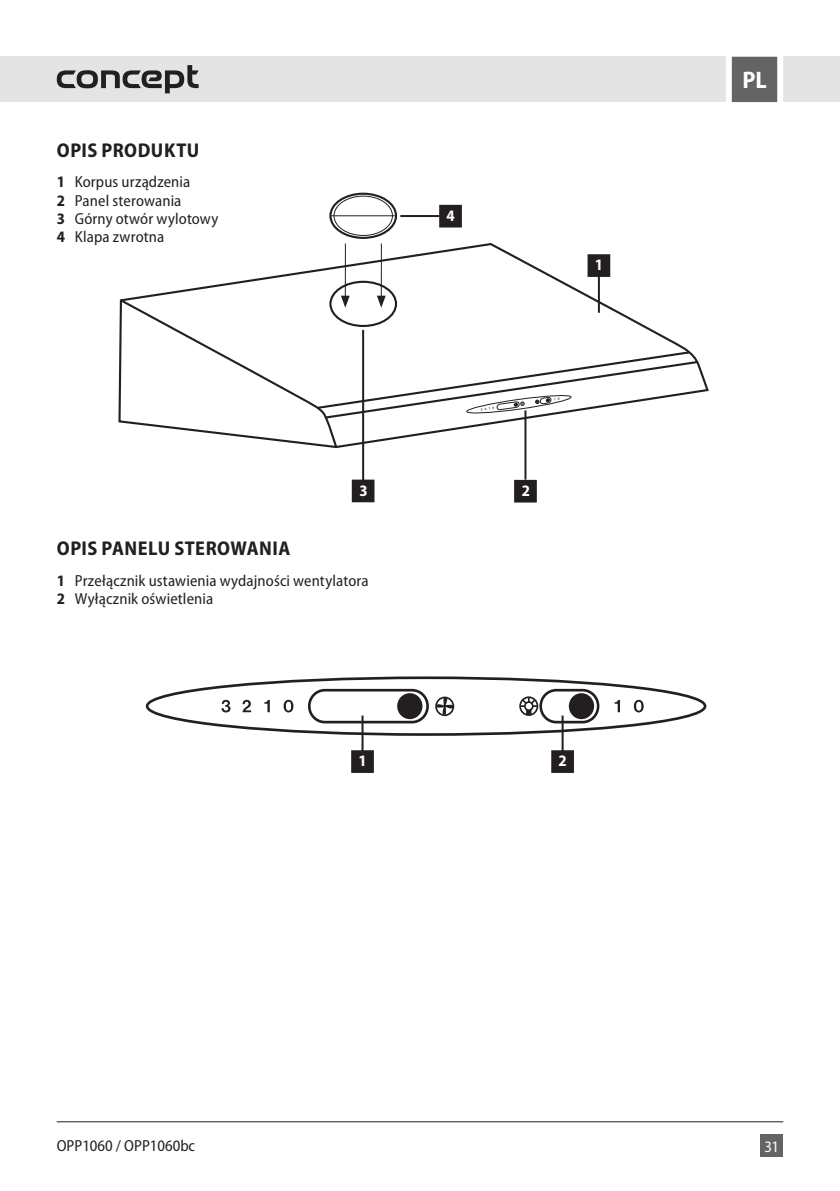
<style>
.page{position:relative;width:840px;height:1191px;background:#fff}
.page>*{position:absolute;margin:0;border:0;box-sizing:border-box;transform-origin:0 0}
.t1{font:700 semi-condensed 24px "Myriad Pro";color:#fff}
.t2{font:700 semi-condensed 20px "Myriad Pro";letter-spacing:.02em;color:#231f20}
.t3{font:semi-condensed 16px/18.4px "Myriad Pro";letter-spacing:.005em;color:#231f20}
.t4{font:700 semi-condensed 16px "Myriad Pro";color:#fff}
.t5{font:semi-condensed 16px "Myriad Pro";color:#fff}
.s1{font-weight:700}
</style>
<div class="page">
<div style="left:0;top:57px;width:839px;height:45px;background:#e4e4e4"></div>
<div style="left:760px;top:1134px;width:22px;height:23px;background:#646463"></div>
<svg style="left:722px;top:56px;width:63px;height:47px;background:#909090"></svg>
<hr style="left:57px;top:1121px;width:725px;height:1px;background:#231f20">
<svg style="left:57px;top:65px;width:141px;height:28px"></svg>
<svg style="left:118px;top:244px;width:591px;height:179px"></svg>
<div style="left:329px;top:281px;width:68px;height:46px;border:2px solid #231f20;border-radius:50%"></div>
<div style="left:329px;top:193px;width:68px;height:46px;border:2px solid #231f20;border-radius:50%"></div>
<div style="left:333px;top:196px;width:59px;height:40px;border:1px solid #231f20;border-radius:50%"></div>
<hr style="left:331px;top:215px;width:65px;height:1px;background:#231f20">
<div style="left:515px;top:481px;width:20px;height:20px;background:#231f20"></div>
<div style="left:514px;top:480px;width:22px;height:22px;border:2px solid #231f20"></div>
<div style="left:588px;top:255px;width:21px;height:21px;background:#231f20"></div>
<div style="left:587px;top:254px;width:23px;height:23px;border:2px solid #231f20"></div>
<hr style="left:524px;top:410px;width:2px;height:69px;background:#231f20">
<hr style="left:597px;top:273px;width:2px;height:40px;background:#231f20">
<svg style="left:351px;top:478px;width:24px;height:25px"></svg>
<div style="left:146px;top:676px;width:560px;height:60px;border:3px solid #231f20;border-radius:50%"></div>
<div style="left:308px;top:689px;width:120px;height:34px;border:3px solid #231f20;border-radius:16px"></div>
<div style="left:539px;top:689px;width:60px;height:34px;border:3px solid #231f20;border-radius:16px"></div>
<div style="left:398px;top:694px;width:23px;height:24px;background:#231f20;border-radius:50%"></div>
<div style="left:397px;top:693px;width:25px;height:26px;border:3px solid #231f20;border-radius:50%"></div>
<div style="left:570px;top:694px;width:22px;height:24px;background:#231f20;border-radius:50%"></div>
<div style="left:568px;top:693px;width:25px;height:26px;border:3px solid #231f20;border-radius:50%"></div>
<div style="left:519px;top:696px;width:19px;height:20px;border:2px solid #231f20;border-radius:50%"></div>
<svg style="left:520px;top:697px;width:17px;height:18px"></svg>
<div style="left:524px;top:702px;width:8px;height:8px;background:#fff;border-radius:50%"></div>
<div style="left:523px;top:701px;width:10px;height:10px;border:2px solid #231f20;border-radius:50%"></div>
<svg style="left:435px;top:696px;width:19px;height:20px"></svg>
<svg style="left:221px;top:700px;width:9px;height:12px"></svg>
<svg style="left:242px;top:700px;width:9px;height:12px"></svg>
<svg style="left:264px;top:700px;width:5px;height:12px"></svg>
<svg style="left:283px;top:700px;width:10px;height:12px"></svg>
<svg style="left:614px;top:700px;width:5px;height:12px"></svg>
<svg style="left:633px;top:700px;width:10px;height:12px"></svg>
<div style="left:352px;top:751px;width:20px;height:21px;background:#231f20"></div>
<div style="left:351px;top:750px;width:22px;height:23px;border:2px solid #231f20"></div>
<div style="left:552px;top:751px;width:20px;height:21px;background:#231f20"></div>
<div style="left:551px;top:750px;width:22px;height:23px;border:2px solid #231f20"></div>
<hr style="left:361px;top:715px;width:2px;height:36px;background:#231f20">
<hr style="left:561px;top:715px;width:2px;height:36px;background:#231f20">
<hr style="left:362px;top:330px;width:2px;height:151px;background:#231f20">
<hr style="left:380px;top:243px;width:1px;height:56px;background:#231f20">
<hr style="left:344px;top:243px;width:2px;height:56px;background:#231f20">
<svg style="left:119px;top:296px;width:580px;height:153px"></svg>
<div style="left:440px;top:206px;width:20px;height:20px;background:#231f20"></div>
<div style="left:439px;top:205px;width:22px;height:22px;border:2px solid #231f20"></div>
<hr style="left:400px;top:215px;width:39px;height:2px;background:#231f20">
<p class="t2" style="left:57px;top:139px;width:144px">OPIS PRODUKTU</p>
<p class="t3" style="left:57px;top:173px;width:163px"><span class="s1">1</span> Korpus urządzenia<br><span class="s1">2</span> Panel sterowania<br><span class="s1">3</span> Górny otwór wylotowy<br><span class="s1">4</span> Klapa zwrotna</p>
<p class="t4" style="left:446px;top:206px;width:10px">4</p>
<p class="t4" style="left:594px;top:256px;width:10px">1</p>
<p class="t4" style="left:359px;top:481px;width:10px">3</p>
<p class="t2" style="left:57px;top:537px;width:235px">OPIS PANELU STEROWANIA</p>
<p class="t3" style="left:57px;top:571px;width:313px"><span class="s1">1</span> Przełącznik ustawienia wydajności wentylatora<br><span class="s1">2</span> Wyłącznik oświetlenia</p>
<p class="t4" style="left:521px;top:481px;width:10px">2</p>
<p class="t4" style="left:358px;top:752px;width:10px">1</p>
<p class="t4" style="left:558px;top:752px;width:10px">2</p>
<h1 class="t1" style="left:742px;top:67px;width:26px">PL</h1>
<p class="t3" style="left:57px;top:1136px;width:140px">OPP1060 / OPP1060bc</p>
<p class="t5" style="left:764px;top:1138px;width:16px">31</p>
</div>
